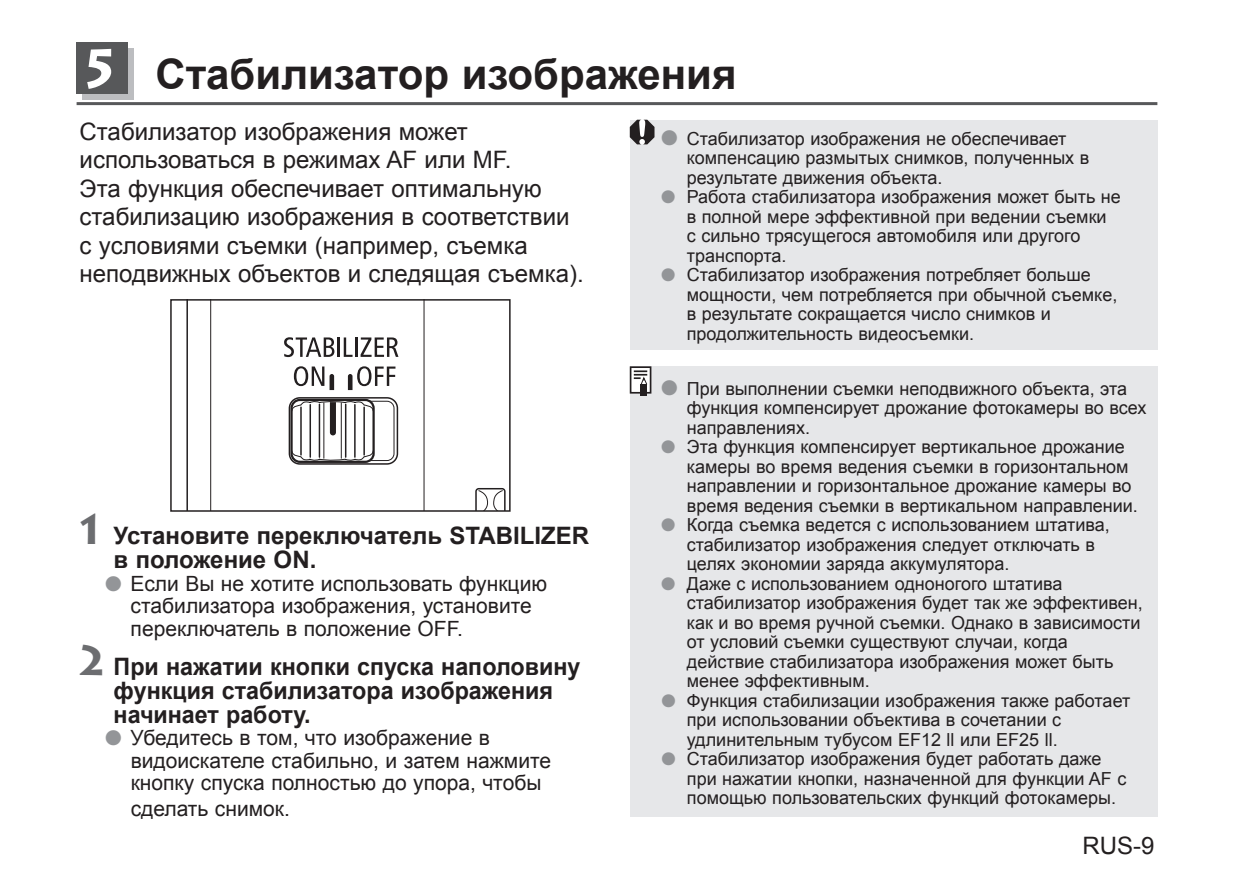
<style>
.page{position:relative;width:1234px;height:893px;background:#fff}
.page>*{position:absolute;margin:0;border:0;box-sizing:border-box;transform-origin:0 0}
.t1{font:700 42px "Arial";color:#231f20}
.t2{font:24px/28.5px "Arial";color:#231f20}
.t3{font:700 24px/24px "Arial";color:#231f20}
.t4{font:21px/22.5px "Arial";color:#231f20}
.t5{font:18px/19.5px "Arial";color:#231f20}
.s1{font-family:"Lithos Pro";font-size:54px;color:#fff}
.s2{font-family:"Lithos";font-size:42px;color:#6c6d70}
.s3{color:#939598}
</style>
<div class="page">
<hr style="left:186px;top:300px;width:2px;height:211px;background:#231f20">
<hr style="left:210px;top:300px;width:1px;height:211px;background:#231f20">
<hr style="left:423px;top:300px;width:1px;height:211px;background:#231f20">
<div style="left:288px;top:397px;width:110px;height:68px;border:2px solid #231f20;border-radius:10px"></div>
<div style="left:290px;top:399px;width:84px;height:64px;border:2px solid #231f20;border-radius:8px"></div>
<svg style="left:291px;top:400px;width:103px;height:62px"></svg>
<hr style="left:323px;top:403px;width:1px;height:55px;background:#231f20">
<hr style="left:341px;top:403px;width:1px;height:55px;background:#231f20">
<svg style="left:475px;top:488px;width:30px;height:21px"></svg>
<svg style="left:284px;top:337px;width:50px;height:20px"></svg>
<hr style="left:337px;top:337px;width:3px;height:20px;background:#231f20">
<svg style="left:343px;top:337px;width:9px;height:20px"></svg>
<hr style="left:355px;top:337px;width:2px;height:20px;background:#231f20">
<svg style="left:360px;top:337px;width:38px;height:20px"></svg>
<svg style="left:294px;top:366px;width:40px;height:24px"></svg>
<svg style="left:348px;top:366px;width:47px;height:24px"></svg>
<div style="left:170px;top:299px;width:340px;height:213px;border:2px solid #231f20"></div>
<div style="left:629px;top:120px;width:528px;height:229px;background:#e6e7e9"></div>
<svg style="left:629px;top:120px;width:25px;height:24px"></svg>
<div style="left:629px;top:366px;width:528px;height:451px;background:#e6e7e9"></div>
<div style="left:640px;top:384px;width:7px;height:12px;background:#231f20"></div>
<svg style="left:629px;top:366px;width:22px;height:28px"></svg>
<hr style="left:77px;top:102px;width:1080px;height:3px;background:#57585a">
<div style="left:82px;top:48px;width:51px;height:51px;background:#bcbdc0"></div>
<div style="left:77px;top:43px;width:51px;height:51px;background:#57585a"></div>
<h1 class="t1" style="left:79px;top:47px;width:659px"><span class="s1">5</span> Стабилизатор изображения</h1>
<h2 class="t2" style="left:80px;top:117px;width:505px">Стабилизатор изображения может использоваться в режимах AF или MF.<br>Эта функция обеспечивает оптимальную стабилизацию изображения в соответствии с условиями съемки (например, съемка неподвижных объектов и следящая съемка).</h2>
<h2 class="t3" style="left:114px;top:525px;width:477px;text-indent:-34px"><span class="s2">1</span> Установите переключатель STABILIZER в положение ON.</h2>
<p class="t4" style="left:131px;top:572px;width:418px;text-indent:-25px"><span class="s3">●</span> Если Вы не хотите использовать функцию стабилизатора изображения, установите переключатель в положение OFF.</p>
<h2 class="t3" style="left:114px;top:655px;width:468px;text-indent:-34px"><span class="s2">2</span> При нажатии кнопки спуска наполовину функция стабилизатора изображения начинает работу.</h2>
<p class="t4" style="left:131px;top:727px;width:422px;text-indent:-26px"><span class="s3">●</span> Убедитесь в том, что изображение в видоискателе стабильно, и затем нажмите кнопку спуска полностью до упора, чтобы</p>
<p class="t4" style="left:131px;top:797px;width:161px">сделать снимок.</p>
<p class="t5" style="left:686px;top:129px;width:404px;text-indent:-26px"><span class="s3">●</span> Стабилизатор изображения не обеспечивает компенсацию размытых снимков, полученных в результате движения объекта.</p>
<p class="t5" style="left:686px;top:187px;width:435px;text-indent:-25px"><span class="s3">●</span> Работа стабилизатора изображения может быть не в полной мере эффективной при ведении съемки<br>с сильно трясущегося автомобиля или другого транспорта.</p>
<p class="t5" style="left:686px;top:265px;width:432px;text-indent:-25px"><span class="s3">●</span> Стабилизатор изображения потребляет больше мощности, чем потребляется при обычной съемке, в результате сокращается число снимков и продолжительность видеосъемки.</p>
<p class="t5" style="left:686px;top:379px;width:461px;text-indent:-26px"><span class="s3">●</span> При выполнении съемки неподвижного объекта, эта функция компенсирует дрожание фотокамеры во всех направлениях.</p>
<p class="t5" style="left:686px;top:437px;width:452px;text-indent:-26px"><span class="s3">●</span> Эта функция компенсирует вертикальное дрожание камеры во время ведения съемки в горизонтальном направлении и горизонтальное дрожание камеры во время ведения съемки в вертикальном направлении.</p>
<p class="t5" style="left:686px;top:515px;width:424px;text-indent:-26px"><span class="s3">●</span> Когда съемка ведется с использованием штатива, стабилизатор изображения следует отключать в целях экономии заряда аккумулятора.</p>
<p class="t5" style="left:686px;top:574px;width:457px;text-indent:-26px"><span class="s3">●</span> Даже с использованием одноногого штатива стабилизатор изображения будет так же эффективен, как и во время ручной съемки. Однако в зависимости от условий съемки существуют случаи, когда действие стабилизатора изображения может быть менее эффективным.</p>
<p class="t5" style="left:686px;top:691px;width:445px;text-indent:-26px"><span class="s3">●</span> Функция стабилизации изображения также работает при использовании объектива в сочетании с удлинительным тубусом EF12 ll или EF25 ll.</p>
<p class="t5" style="left:686px;top:749px;width:441px;text-indent:-26px"><span class="s3">●</span> Стабилизатор изображения будет работать даже при нажатии кнопки, назначенной для функции AF с помощью пользовательских функций фотокамеры.</p>
<h2 class="t2" style="left:1082px;top:831px;width:73px">RUS-9</h2>
</div>
